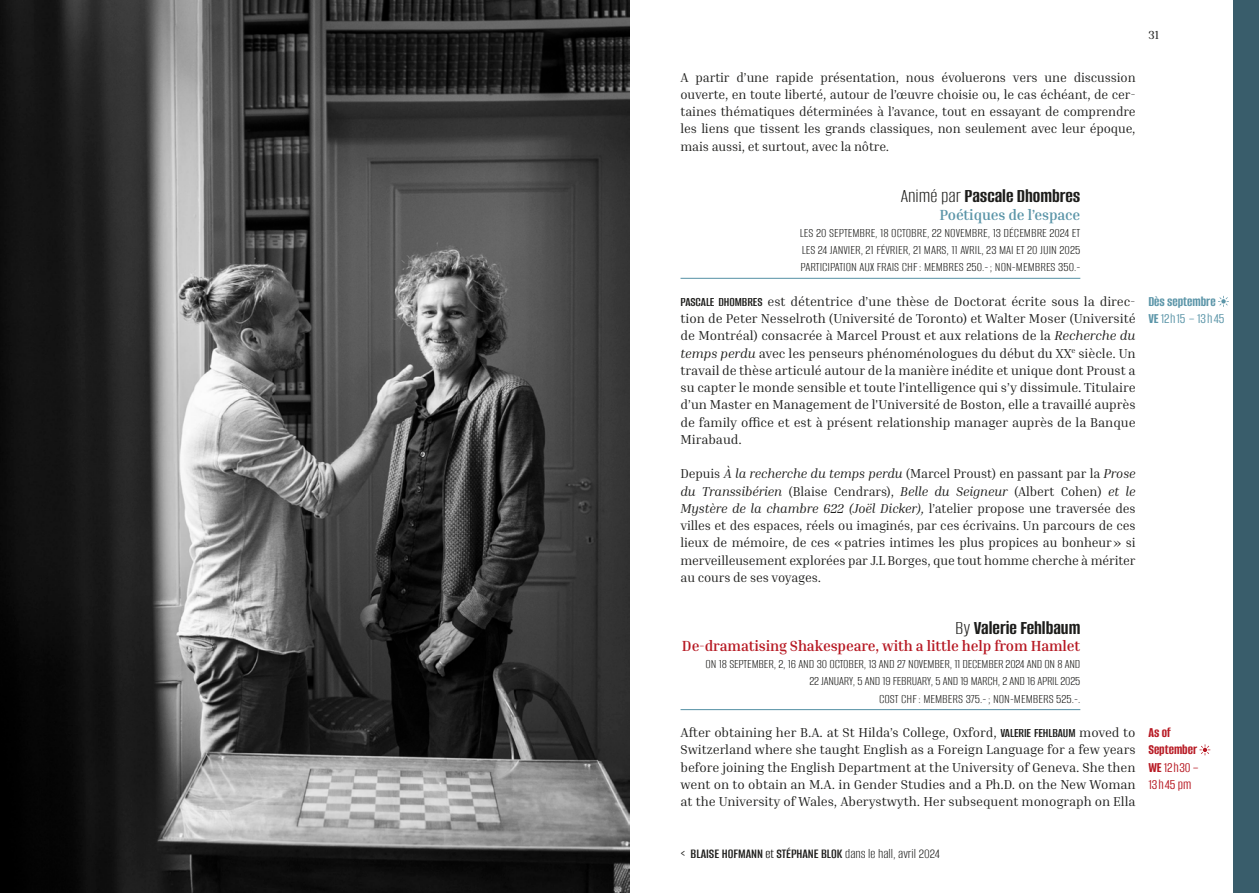
<style>
.page{position:relative;width:1259px;height:893px;background:#fff}
.page>*{position:absolute;margin:0;border:0;box-sizing:border-box;transform-origin:0 0}
.t1{font:700 20.25px "Alumni Sans";color:#1d1d1b}
.t2{font:700 15px "Inria Serif";letter-spacing:-.01em;color:#b71923}
.t3{font:700 15px/17.2px "Alumni Sans";color:#b71923;scale:.96 1}
.t4{font:700 15px/17.2px "Alumni Sans";color:#5b95a8;scale:.96 1}
.t5{font:700 15px "Inria Serif";letter-spacing:-.01em;color:#5b95a8}
.t6{font:600 14.25px "Alumni Sans";color:#1d1d1b}
.t7{font:300 13.5px/17.2px "Alumni Sans";letter-spacing:-.01em;color:#1d1d1b;text-align:justify}
.t8{font:13.2px/17.2px "Inria Serif";letter-spacing:-.01em;color:#1d1d1b;text-align:justify}
.t9{font:12px "Inria Serif";color:#1d1d1b}
.s1{font-weight:300}
.s2{font-family:"Alumni Sans";font-weight:600;font-size:13.5px}
.s3{font-style:italic}
.s4{font-weight:400}
</style>
<div class="page">
<img style="left:0;top:0;width:629px;height:893px">
<div style="left:1233px;top:0;width:26px;height:893px;background:#395d6b"></div>
<hr style="left:680px;top:278px;width:400px;height:1px;background:#5b95a8">
<hr style="left:680px;top:709px;width:400px;height:1px;background:#5b95a8">
<svg style="left:1218px;top:296px;width:10px;height:11px"></svg>
<svg style="left:1199px;top:744px;width:11px;height:11px"></svg>
<p class="t9" style="left:1148px;top:28px;width:12px">31</p>
<p class="t8" style="left:680px;top:68px;width:456px">A partir d’une rapide présentation, nous évoluerons vers une discussion ouverte, en toute liberté, autour de l’œuvre choisie ou, le cas échéant, de cer&shy;taines thématiques déterminées à l’avance, tout en essayant de comprendre les liens que tissent les grands classiques, non seulement avec leur époque, mais aussi, et surtout, avec la nôtre.</p>
<h1 class="t1" style="left:900px;top:186px;width:181px"><span class="s1">Animé par</span> Pascale Dhombres</h1>
<p class="t5" style="left:939px;top:205px;width:142px">Poétiques de l’espace</p>
<p class="t7" style="left:800px;top:225px;width:282px">LES 20 SEPTEMBRE, 18 OCTOBRE, 22 NOVEMBRE, 13 DÉCEMBRE 2024 ET LES 24 JANVIER, 21 FÉVRIER, 21 MARS, 11 AVRIL, 23 MAI ET 20 JUIN 2025<br>PARTICIPATION AUX FRAIS CHF: MEMBRES 250.-; NON-MEMBRES 350.-</p>
<p class="t8" style="left:680px;top:292px;width:456px"><span class="s2">PASCALE DHOMBRES</span> est détentrice d’une thèse de Doctorat écrite sous la direc&shy;tion de Peter Nesselroth (Université de Toronto) et Walter Moser (Université de Montréal) consacrée à Marcel Proust et aux relations de la <span class="s3">Recherche du temps perdu</span> avec les penseurs phénoménologues du début du XX<sup>e</sup> siècle. Un travail de thèse articulé autour de la manière inédite et unique dont Proust a su capter le monde sensible et toute l’intelligence qui s’y dissimule. Titulaire d’un Master en Management de l'Université de Boston, elle a travaillé auprès de family office et est à présent relationship manager auprès de la Banque Mirabaud.</p>
<p class="t8" style="left:680px;top:465px;width:457px">Depuis <span class="s3">À la recherche du temps perdu</span> (Marcel Proust) en passant par la <span class="s3">Prose du Transsibérien</span> (Blaise Cendrars), <span class="s3">Belle du Seigneur</span> (Albert Cohen) <span class="s3">et le Mystère de la chambre 622 (Joël Dicker),</span> l’atelier propose une traversée des villes et des espaces, réels ou imaginés, par ces écrivains. Un parcours de ces lieux de mémoire, de ces «patries intimes les plus propices au bonheur» si merveilleusement explorées par J.L Borges, que tout homme cherche à mériter au cours de ses voyages.</p>
<h1 class="t1" style="left:955px;top:617px;width:127px"><span class="s1">By</span> Valerie Fehlbaum</h1>
<p class="t2" style="left:682px;top:636px;width:400px">De-dramatising Shakespeare, with a little help from Hamlet</p>
<p class="t7" style="left:705px;top:656px;width:376px;text-align:right">ON 18 SEPTEMBER, 2, 16 AND 30 OCTOBER, 13 AND 27 NOVEMBER, 11 DECEMBER 2024 AND ON 8 AND<br>22 JANUARY, 5 AND 19 FEBRUARY, 5 AND 19 MARCH, 2 AND 16 APRIL 2025<br>COST CHF: MEMBERS 375.-; NON-MEMBERS 525.-.</p>
<p class="t8" style="left:680px;top:724px;width:456px">After obtaining her B.A. at St Hilda’s College, Oxford, <span class="s2">VALERIE FEHLBAUM</span> moved to Switzerland where she taught English as a Foreign Language for a few years before joining the English Department at the University of Geneva. She then went on to obtain an M.A. in Gender Studies and a Ph.D. on the New Woman at the University of Wales, Aberystwyth. Her subsequent monograph on Ella</p>
<p class="t4" style="left:1148px;top:293px;width:81px">Dès septembre<br>VE <span class="s4">12h15 – 13h45</span></p>
<p class="t3" style="left:1148px;top:725px;width:54px">As of<br>September<br>WE <span class="s4">12h30 –<br>13h45 pm</span></p>
<p class="t6" style="left:680px;top:846px;width:261px"><span class="s4">&lt;</span> BLAISE HOFMANN <span class="s4">et</span> STÉPHANE BLOK <span class="s1">dans le hall, avril 2024</span></p>
</div>
